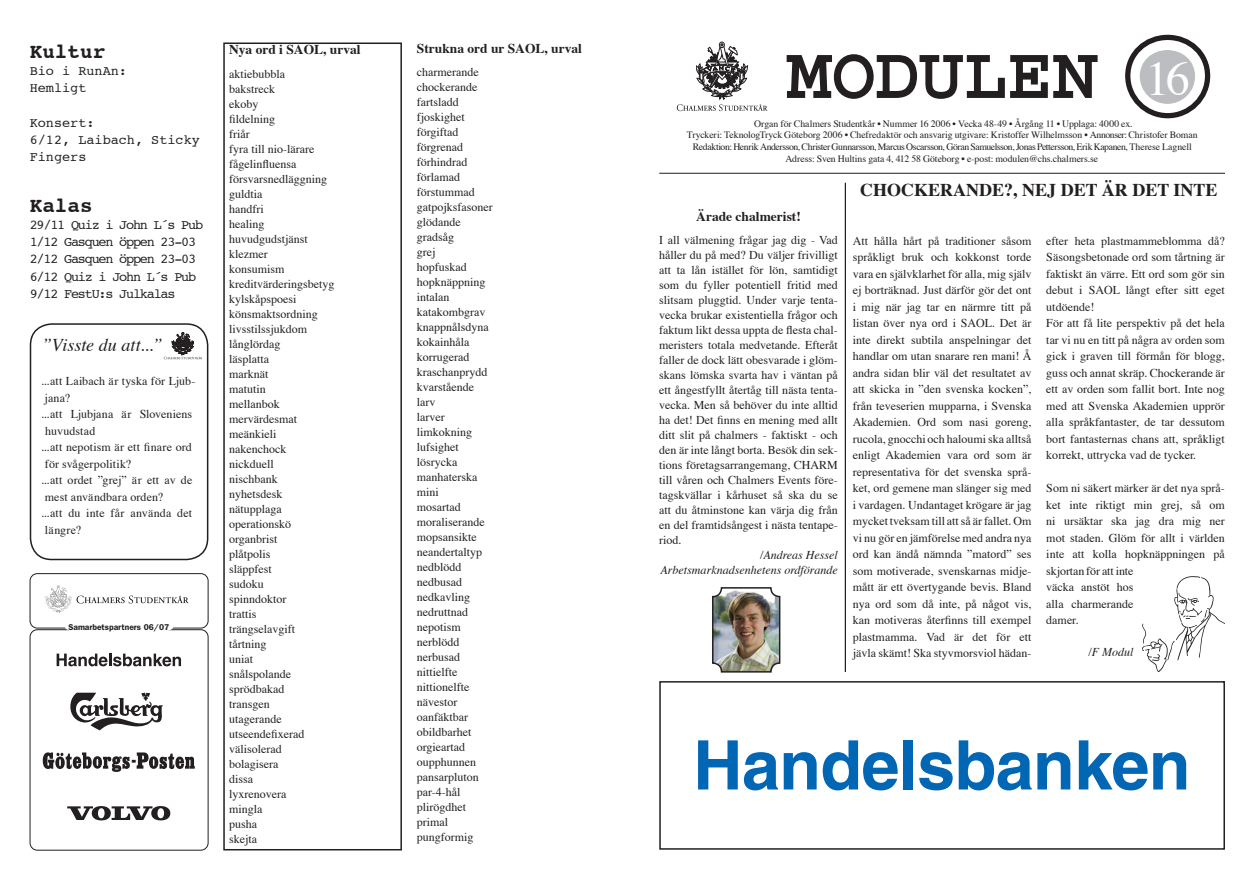
<style>
.page{position:relative;width:1259px;height:893px;background:#fff}
.page>*{position:absolute;margin:0;border:0;box-sizing:border-box;transform-origin:0 0}
.t1{font:48px "Times";color:#fff}
.t2{font:700 21px "Courier";color:#231f20}
.t3{font:700 18px "Times";color:#231f20}
.t4{font:italic 18px "Times";color:#231f20}
.t5{font:13.5px/17.2px "Courier";letter-spacing:-.09em;color:#231f20}
.t6{font:700 13.5px "Times";color:#231f20}
.t7{font:13.5px/17.2px "Courier";color:#231f20}
.t8{font:12px/15px "Times";color:#231f20}
.t9{font:italic 12px "Times";color:#231f20}
.t10{font:9.75px/11.7px "Times";letter-spacing:-.015em;color:#231f20;text-align:center}
.t11{font:600 8.55px "Franklin Gothic";color:#231f20}
</style>
<div class="page">
<svg style="left:786px;top:54px;width:311px;height:45px"></svg>
<svg style="left:1127px;top:37px;width:80px;height:79px"></svg>
<div style="left:1125px;top:35px;width:85px;height:83px;border:5px solid #231f20;border-radius:50%"></div>
<div style="left:1140px;top:51px;width:54px;height:52px;background:#bcbdc0;border-radius:50%"></div>
<div style="left:1139px;top:50px;width:56px;height:54px;border:1px solid #bcbdc0;border-radius:50%"></div>
<svg style="left:677px;top:42px;width:90px;height:69px"></svg>
<hr style="left:659px;top:173px;width:566px;height:1px;background:#231f20">
<svg style="left:698px;top:740px;width:40px;height:49px"></svg>
<svg style="left:744px;top:752px;width:72px;height:38px"></svg>
<svg style="left:822px;top:740px;width:75px;height:50px"></svg>
<div style="left:903px;top:740px;width:10px;height:49px;background:#0166b3"></div>
<svg style="left:919px;top:752px;width:33px;height:38px"></svg>
<svg style="left:958px;top:740px;width:73px;height:50px"></svg>
<svg style="left:1037px;top:752px;width:33px;height:37px"></svg>
<svg style="left:1078px;top:740px;width:69px;height:50px"></svg>
<svg style="left:1153px;top:752px;width:33px;height:37px"></svg>
<div style="left:659px;top:681px;width:566px;height:169px;border:2px solid #231f20"></div>
<svg style="left:1148px;top:59px;width:43px;height:39px"></svg>
<hr style="left:845px;top:183px;width:1px;height:489px;background:#231f20">
<svg style="left:29px;top:323px;width:180px;height:236px"></svg>
<svg style="left:1142px;top:576px;width:83px;height:96px"></svg>
<svg style="left:30px;top:573px;width:178px;height:277px"></svg>
<div style="left:65px;top:620px;width:108px;height:15px;background:#fff;border-radius:50%"></div>
<svg style="left:57px;top:654px;width:124px;height:12px"></svg>
<svg style="left:43px;top:752px;width:152px;height:20px"></svg>
<svg style="left:45px;top:585px;width:144px;height:28px"></svg>
<svg style="left:67px;top:806px;width:103px;height:14px"></svg>
<svg style="left:70px;top:692px;width:93px;height:38px"></svg>
<img style="left:712px;top:587px;width:69px;height:86px">
<div style="left:223px;top:43px;width:179px;height:807px;border:2px solid #231f20"></div>
<p class="t2" style="left:30px;top:39px;width:77px">Kultur</p>
<p class="t7" style="left:30px;top:63px;width:99px">Bio i RunAn:<br>Hemligt</p>
<p class="t7" style="left:30px;top:115px;width:172px">Konsert:<br>6/12, Laibach, Sticky<br>Fingers</p>
<p class="t2" style="left:30px;top:193px;width:65px">Kalas</p>
<p class="t5" style="left:30px;top:217px;width:175px">29/11 Quiz i John L´s Pub<br>1/12 Gasquen öppen 23-03<br>2/12 Gasquen öppen 23-03<br>6/12 Quiz i John L´s Pub<br>9/12 FestU:s Julkalas</p>
<p class="t4" style="left:42px;top:333px;width:122px">”Visste du att...”</p>
<p class="t8" style="left:41px;top:374px;width:155px">...att Laibach är tyska för Ljub-</p>
<p class="t8" style="left:45px;top:391px;width:27px">jana?</p>
<p class="t8" style="left:41px;top:407px;width:152px">...att Ljubjana är Sloveniens</p>
<p class="t8" style="left:45px;top:424px;width:52px">huvudstad</p>
<p class="t8" style="left:41px;top:440px;width:152px">...att nepotism är ett finare ord</p>
<p class="t8" style="left:45px;top:457px;width:88px">för svågerpolitik?</p>
<p class="t8" style="left:41px;top:473px;width:152px">...att ordet ”grej” är ett av de</p>
<p class="t8" style="left:45px;top:490px;width:120px">mest användbara orden?</p>
<p class="t8" style="left:41px;top:506px;width:152px">...att du inte får använda det</p>
<p class="t8" style="left:45px;top:523px;width:38px">längre?</p>
<p class="t11" style="left:68px;top:622px;width:102px">Samarbetspartners 06/07</p>
<p class="t6" style="left:229px;top:41px;width:133px">Nya ord i SAOL, urval</p>
<p class="t8" style="left:229px;top:67px;width:107px">aktiebubbla<br>bakstreck<br>ekoby<br>fildelning<br>friår<br>fyra till nio-lärare fågelinfluensa försvarsnedläggning guldtia<br>handfri<br>healing huvudgudstjänst klezmer<br>konsumism kreditvärderingsbetyg kylskåpspoesi könsmaktsordning livsstilssjukdom långlördag<br>läsplatta<br>marknät<br>matutin<br>mellanbok mervärdesmat meänkieli nakenchock<br>nickduell<br>nischbank<br>nyhetsdesk nätupplaga operationskö organbrist<br>plåtpolis<br>släppfest<br>sudoku<br>spinndoktor<br>trattis<br>trängselavgift tårtning<br>uniat<br>snålspolande sprödbakad<br>transgen<br>utagerande utseendefixerad välisolerad<br>bolagisera<br>dissa<br>lyxrenovera<br>mingla<br>pusha<br>skejta</p>
<p class="t6" style="left:417px;top:39px;width:167px">Strukna ord ur SAOL, urval</p>
<p class="t8" style="left:417px;top:65px;width:77px">charmerande chockerande fartsladd fjoskighet förgiftad förgrenad förhindrad förlamad förstummad gatpojksfasoner glödande gradsåg<br>grej<br>hopfuskad hopknäppning intalan katakombgrav knappnålsdyna kokainhåla korrugerad kraschanprydd kvarstående larv<br>larver limkokning lufsighet lösrycka manhaterska mini<br>mosartad moraliserande mopsansikte neandertaltyp nedblödd nedbusad nedkavling nedruttnad nepotism nerblödd nerbusad nittielfte nittionelfte nävestor oanfäktbar obildbarhet orgieartad oupphunnen pansarpluton par-4-hål plirögdhet primal pungformig</p>
<p class="t1" style="left:1145px;top:48px;width:46px">16</p>
<p class="t10" style="left:687px;top:118px;width:512px">Organ för Chalmers Studentkår • Nummer 16 2006 • Vecka 48-49 • Årgång 11 • Upplaga: 4000 ex.<br>Tryckeri: TeknologTryck Göteborg 2006 • Chefredaktör och ansvarig utgivare: Kristoffer Wilhelmsson • Annonser: Christofer Boman Redaktion: Henrik Andersson, Christer Gunnarsson, Marcus Oscarsson, Göran Samuelsson, Jonas Pettersson, Erik Kapanen, Therese Lagnell Adress: Sven Hultins gata 4, 412 58 Göteborg • e-post: modulen@chs.chalmers.se</p>
<p class="t6" style="left:696px;top:207px;width:106px">Ärade chalmerist!</p>
<p class="t8" style="left:659px;top:233px;width:180px">I all välmening frågar jag dig - Vad</p>
<p class="t8" style="left:659px;top:248px;width:180px">håller du på med? Du väljer frivilligt</p>
<p class="t8" style="left:659px;top:263px;width:180px">att ta lån istället för lön, samtidigt</p>
<p class="t8" style="left:659px;top:278px;width:180px">som du fyller potentiell fritid med</p>
<p class="t8" style="left:659px;top:293px;width:180px">slitsam pluggtid. Under varje tenta-</p>
<p class="t8" style="left:659px;top:308px;width:180px">vecka brukar existentiella frågor och</p>
<p class="t8" style="left:659px;top:323px;width:180px">faktum likt dessa uppta de flesta chal-</p>
<p class="t8" style="left:659px;top:338px;width:180px">meristers totala medvetande. Efteråt</p>
<p class="t8" style="left:659px;top:353px;width:180px">faller de dock lätt obesvarade i glöm-</p>
<p class="t8" style="left:659px;top:368px;width:180px">skans lömska svarta hav i väntan på</p>
<p class="t8" style="left:659px;top:383px;width:180px">ett ångestfyllt återtåg till nästa tenta-</p>
<p class="t8" style="left:659px;top:398px;width:180px">vecka. Men så behöver du inte alltid</p>
<p class="t8" style="left:659px;top:413px;width:180px">ha det! Det finns en mening med allt</p>
<p class="t8" style="left:659px;top:428px;width:180px">ditt slit på chalmers - faktiskt - och</p>
<p class="t8" style="left:659px;top:443px;width:180px">den är inte långt borta. Besök din sek-</p>
<p class="t8" style="left:659px;top:458px;width:180px">tions företagsarrangemang, CHARM</p>
<p class="t8" style="left:659px;top:473px;width:180px">till våren och Chalmers Events före-</p>
<p class="t8" style="left:659px;top:488px;width:180px">tagskvällar i kårhuset så ska du se</p>
<p class="t8" style="left:659px;top:503px;width:180px">att du åtminstone kan värja dig från</p>
<p class="t8" style="left:659px;top:518px;width:180px">en del framtidsångest i nästa tentape-</p>
<p class="t8" style="left:659px;top:533px;width:24px">riod.</p>
<p class="t9" style="left:760px;top:548px;width:79px">/Andreas Hessel</p>
<p class="t9" style="left:660px;top:563px;width:179px">Arbetsmarknadsenhetens ordförande</p>
<p class="t3" style="left:860px;top:178px;width:359px">CHOCKERANDE?, NEJ DET ÄR DET INTE</p>
<p class="t8" style="left:853px;top:233px;width:180px;line-height:16.5px;text-align:justify">Att hålla hårt på traditioner såsom språkligt bruk och kokkonst torde vara en självklarhet för alla, mig själv ej borträknad. Just därför gör det ont i mig när jag tar en närmre titt på listan över nya ord i SAOL. Det är inte direkt subtila anspelningar det handlar om utan snarare ren mani! Å andra sidan blir väl det resultatet av att skicka in ”den svenska kocken”, från teveserien mupparna, i Svenska Akademien. Ord som nasi goreng, rucola, gnocchi och haloumi ska alltså enligt Akademien vara ord som är representativa för det svenska språ&shy;ket, ord gemene man slänger sig med i vardagen. Undantaget krögare är jag mycket tveksam till att så är fallet. Om vi nu gör en jämförelse med andra nya ord kan ändå nämnda ”matord” ses som motiverade, svenskarnas midje&shy;mått är ett övertygande bevis. Bland nya ord som då inte, på något vis, kan motiveras återfinns till exempel plastmamma. Vad är det för ett jävla skämt! Ska styvmorsviol hädan-</p>
<p class="t8" style="left:1046px;top:233px;width:180px;line-height:16.5px">efter heta plastmammeblomma då?<br>Säsongsbetonade ord som tårtning är faktiskt än värre. Ett ord som gör sin debut i SAOL långt efter sitt eget utdöende!<br>För att få lite perspektiv på det hela tar vi nu en titt på några av orden som gick i graven till förmån för blogg, guss och annat skräp. Chockerande är ett av orden som fallit bort. Inte nog med att Svenska Akademien upprör alla språkfantaster, de tar dessutom bort fantasternas chans att, språkligt korrekt, uttrycka vad de tycker.</p>
<p class="t8" style="left:1046px;top:480px;width:180px;line-height:16.5px">Som ni säkert märker är det nya språ&shy;ket inte riktigt min grej, så om ni ursäktar ska jag dra mig ner mot staden. Glöm för allt i världen inte att kolla hopknäppningen på skjortan för att inte<br>väcka anstöt hos<br>alla charmerande<br>damer.</p>
<p class="t9" style="left:1088px;top:644px;width:47px">/F Modul</p>
</div>
